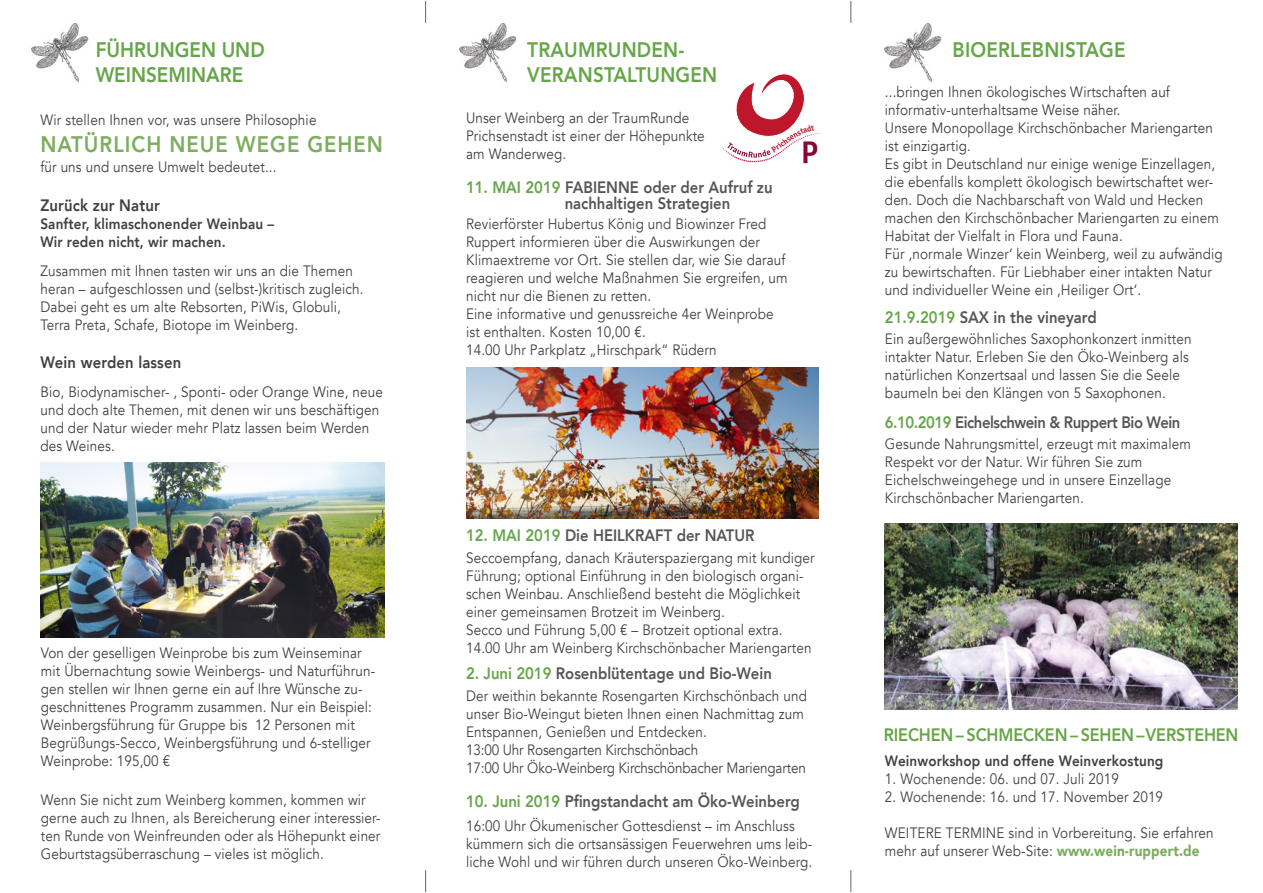
<style>
.page{position:relative;width:1263px;height:893px;background:#fff}
.page>*{position:absolute;margin:0;border:0;box-sizing:border-box;transform-origin:0 0}
.t1{font:600 31.35px "Signika";color:#850836;scale:.95 1}
.t2{font:800 22.5px "Avenir";letter-spacing:.05em;color:#7cae5e;scale:.9 1}
.t3{font:800 21px/25.2px "Avenir";letter-spacing:.01em;color:#66a549;scale:.9 1}
.t4{font:800 18px "Avenir";letter-spacing:-.01em;color:#66a549;scale:.9 1}
.t5{font:800 16.5px/16.5px "Avenir";color:#565655;scale:.9 1}
.t6{font:800 16.5px "Avenir";letter-spacing:-.03em;color:#565655;scale:.9 1}
.t7{font:800 16.5px "Avenir";letter-spacing:.01em;color:#40403f;scale:.9 1}
.t8{font:15px/18px "Avenir";letter-spacing:.01em;color:#40403f;scale:.9 1}
.t9{font:800 15px/18px "Avenir";letter-spacing:.01em;color:#40403f;scale:.9 1}
.s1{color:#66a549}
.s2{font-weight:900;color:#7cae5e}
</style>
<div class="page">
<img style="left:884px;top:23px;width:58px;height:60px">
<img style="left:459px;top:23px;width:58px;height:60px">
<img style="left:31px;top:23px;width:58px;height:60px">
<img style="left:885px;top:524px;width:352px;height:186px">
<img style="left:466px;top:367px;width:353px;height:151px">
<img style="left:40px;top:462px;width:344px;height:175px">
<svg style="left:425px;top:1px;width:1px;height:22px"></svg>
<svg style="left:425px;top:870px;width:1px;height:22px"></svg>
<svg style="left:850px;top:1px;width:1px;height:22px"></svg>
<svg style="left:850px;top:870px;width:1px;height:22px"></svg>
<svg style="left:723px;top:73px;width:97px;height:89px"></svg>
<h3 class="t3" style="left:96px;top:37px;width:189px">FÜHRUNGEN UND<br>WEINSEMINARE</h3>
<p class="t8" style="left:40px;top:111px;width:308px">Wir stellen Ihnen vor, was unsere Philosophie</p>
<h2 class="t2" style="left:40px;top:126px;width:382px">NATÜRLICH NEUE WEGE GEHEN</h2>
<p class="t8" style="left:40px;top:158px;width:264px">für uns und unsere Umwelt bedeutet...</p>
<p class="t7" style="left:40px;top:193px;width:134px">Zurück zur Natur</p>
<p class="t9" style="left:40px;top:215px;width:261px">Sanfter, klimaschonender Weinbau –<br>Wir reden nicht, wir machen.</p>
<p class="t8" style="left:40px;top:262px;width:361px">Zusammen mit Ihnen tasten wir uns an die Themen heran – aufgeschlossen und (selbst-)kritisch zugleich.<br>Dabei geht es um alte Rebsorten, PiWis, Globuli, Terra Preta, Schafe, Biotope im Weinberg.</p>
<p class="t7" style="left:40px;top:349px;width:158px">Wein werden lassen</p>
<p class="t8" style="left:40px;top:383px;width:382px">Bio, Biodynamischer- , Sponti- oder Orange Wine, neue und doch alte Themen, mit denen wir uns beschäftigen und der Natur wieder mehr Platz lassen beim Werden des Weines.</p>
<p class="t8" style="left:41px;top:644px;width:373px">Von der geselligen Weinprobe bis zum Weinseminar mit Übernachtung sowie Weinbergs- und Naturführun&shy;gen stellen wir Ihnen gerne ein auf Ihre Wünsche zu&shy;geschnittenes Programm zusammen. Nur ein Beispiel:<br>Weinbergsführung für Gruppe bis 12 Personen mit Begrüßungs-Secco, Weinbergsführung und 6-stelliger Weinprobe: 195,00 €</p>
<p class="t8" style="left:41px;top:791px;width:379px">Wenn Sie nicht zum Weinberg kommen, kommen wir gerne auch zu Ihnen, als Bereicherung einer interessier&shy;ten Runde von Weinfreunden oder als Höhepunkt einer Geburtstagsüberraschung – vieles ist möglich.</p>
<h3 class="t3" style="left:527px;top:37px;width:176px">TRAUMRUNDEN-</h3>
<h3 class="t3" style="left:952px;top:37px;width:194px">BIOERLEBNISTAGE</h3>
<h3 class="t3" style="left:527px;top:62px;width:213px">VERANSTALTUNGEN</h3>
<p class="t8" style="left:466px;top:110px;width:267px">Unser Weinberg an der TraumRunde<br>Prichsenstadt ist einer der Höhepunkte am Wanderweg.</p>
<p class="t5" style="left:565px;top:179px;width:233px;text-indent:-99px"><span class="s1">11. MAI 2019</span> FABIENNE oder der Aufruf zu nachhaltigen Strategien</p>
<p class="t8" style="left:466px;top:215px;width:359px">Revierförster Hubertus König und Biowinzer Fred Ruppert informieren über die Auswirkungen der Klimaextreme vor Ort. Sie stellen dar, wie Sie darauf reagieren und welche Maßnahmen Sie ergreifen, um nicht nur die Bienen zu retten.<br>Eine informative und genussreiche 4er Weinprobe ist enthalten. Kosten 10,00 €.<br>14.00 Uhr Parkplatz „Hirschpark“ Rüdern</p>
<h1 class="t1" style="left:801px;top:134px;width:20px">P</h1>
<p class="t5" style="left:466px;top:527px;width:322px"><span class="s1">12. MAI 2019</span> Die HEILKRAFT der NATUR</p>
<p class="t8" style="left:466px;top:549px;width:389px">Seccoempfang, danach Kräuterspaziergang mit kundiger Führung; optional Einführung in den biologisch organi&shy;schen Weinbau. Anschließend besteht die Möglichkeit einer gemeinsamen Brotzeit im Weinberg.<br>Secco und Führung 5,00 € – Brotzeit optional extra.<br>14.00 Uhr am Weinberg Kirchschönbacher Mariengarten</p>
<p class="t5" style="left:466px;top:665px;width:341px"><span class="s1">2. Juni 2019</span> Rosenblütentage und Bio-Wein</p>
<p class="t8" style="left:466px;top:687px;width:380px">Der weithin bekannte Rosengarten Kirchschönbach und unser Bio-Weingut bieten Ihnen einen Nachmittag zum Entspannen, Genießen und Entdecken.<br>13:00 Uhr Rosengarten Kirchschönbach<br>17:00 Uhr Öko-Weinberg Kirchschönbacher Mariengarten</p>
<p class="t5" style="left:466px;top:793px;width:372px"><span class="s1">10. Juni 2019</span> Pfingstandacht am Öko-Weinberg</p>
<p class="t8" style="left:466px;top:817px;width:386px">16:00 Uhr Ökumenischer Gottesdienst – im Anschluss kümmern sich die ortsansässigen Feuerwehren ums leib&shy;liche Wohl und wir führen durch unseren Öko-Weinberg.</p>
<p class="t8" style="left:885px;top:83px;width:377px">...bringen Ihnen ökologisches Wirtschaften auf informativ-unterhaltsame Weise näher.<br>Unsere Monopollage Kirchschönbacher Mariengarten ist einzigartig.<br>Es gibt in Deutschland nur einige wenige Einzellagen, die ebenfalls komplett ökologisch bewirtschaftet wer&shy;den. Doch die Nachbarschaft von Wald und Hecken machen den Kirchschönbacher Mariengarten zu einem Habitat der Vielfalt in Flora und Fauna.<br>Für ‚normale Winzer‘ kein Weinberg, weil zu aufwändig zu bewirtschaften. Für Liebhaber einer intakten Natur und individueller Weine ein ‚Heiliger Ort‘.</p>
<p class="t5" style="left:885px;top:309px;width:237px"><span class="s1">21.9.2019</span> SAX in the vineyard</p>
<p class="t8" style="left:885px;top:330px;width:342px">Ein außergewöhnliches Saxophonkonzert inmitten intakter Natur. Erleben Sie den Öko-Weinberg als natürlichen Konzertsaal und lassen Sie die Seele baumeln bei den Klängen von 5 Saxophonen.</p>
<p class="t6" style="left:885px;top:409px;width:330px"><span class="s1">6.10.2019</span> Eichelschwein &amp; Ruppert Bio Wein</p>
<p class="t8" style="left:885px;top:435px;width:341px">Gesunde Nahrungsmittel, erzeugt mit maximalem Respekt vor der Natur. Wir führen Sie zum Eichelschweingehege und in unsere Einzellage Kirchschönbacher Mariengarten.</p>
<p class="t4" style="left:884px;top:721px;width:396px">RIECHEN – SCHMECKEN – SEHEN – VERSTEHEN</p>
<p class="t9" style="left:885px;top:752px;width:311px">Weinworkshop und offene Weinverkostung</p>
<p class="t8" style="left:885px;top:770px;width:261px">1. Wochenende: 06. und 07. Juli 2019</p>
<p class="t8" style="left:885px;top:788px;width:311px">2. Wochenende: 16. und 17. November 2019</p>
<p class="t8" style="left:885px;top:824px;width:367px">WEITERE TERMINE sind in Vorbereitung. Sie erfahren mehr auf unserer Web-Site: <span class="s2">www.wein-ruppert.de</span></p>
</div>
